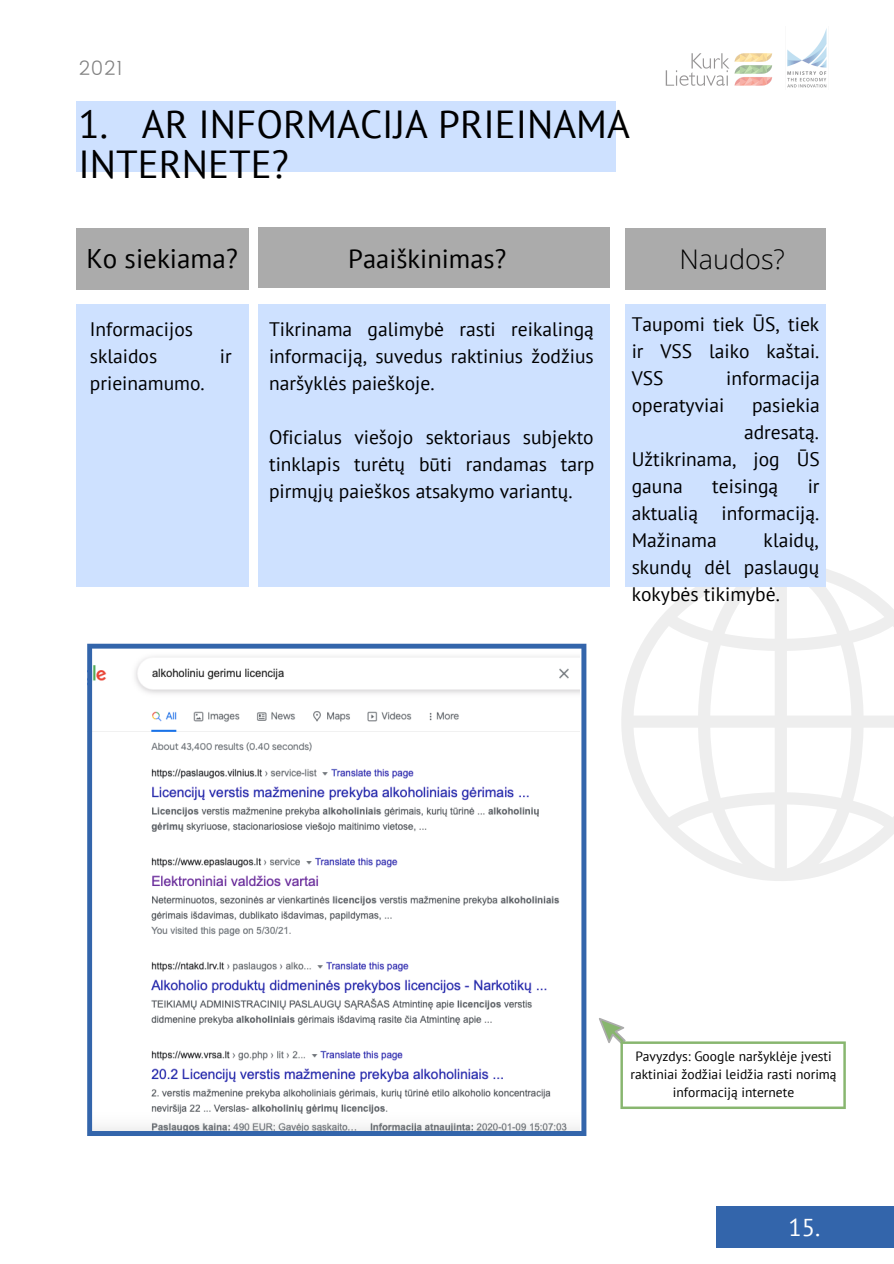
<style>
.page{position:relative;width:894px;height:1264px;background:#fff}
.page>*{position:absolute;margin:0;border:0;box-sizing:border-box;transform-origin:0 0}
.t1{font:39px/40.5px "PT Sans";color:#000}
.t2{font:27px "PT Sans";color:#000}
.t3{font:300 27px "Open Sans";color:#000}
.t4{font:26.4px "PT Sans";color:#000}
.t5{font:24.3px "PT Sans";color:#fff}
.t6{font:300 19.8px "Poppins";color:#000}
.t7{font:19.5px/27px "PT Sans";color:#000;text-align:justify}
.t8{font:13.5px/18px "PT Sans";color:#000;text-align:center}
</style>
<div class="page">
<div style="left:76px;top:101px;width:539px;height:71px;background:#cee1ff"></div>
<svg style="left:621px;top:556px;width:272px;height:325px"></svg>
<div style="left:76px;top:227px;width:172px;height:62px;background:#ababab"></div>
<div style="left:258px;top:227px;width:351px;height:61px;background:#ababab"></div>
<div style="left:625px;top:227px;width:200px;height:62px;background:#ababab"></div>
<div style="left:76px;top:304px;width:172px;height:283px;background:#cee1ff"></div>
<div style="left:258px;top:304px;width:351px;height:283px;background:#cee1ff"></div>
<svg style="left:599px;top:1018px;width:246px;height:90px"></svg>
<div style="left:625px;top:304px;width:200px;height:283px;background:#cee1ff"></div>
<img style="left:665px;top:53px;width:107px;height:33px">
<img style="left:787px;top:28px;width:40px;height:60px">
<svg style="left:87px;top:643px;width:499px;height:492px"></svg>
<div style="left:716px;top:1206px;width:177px;height:41px;background:#3365ab"></div>
<p class="t6" style="left:78px;top:57px;width:45px">2021</p>
<h1 class="t1" style="left:78px;top:103px;width:552px">1. AR INFORMACIJA PRIEINAMA<br>INTERNETE?</h1>
<h2 class="t2" style="left:86px;top:241px;width:153px">Ko siekiama?</h2>
<h3 class="t4" style="left:348px;top:241px;width:159px">Paaiškinimas?</h3>
<h2 class="t3" style="left:679px;top:240px;width:107px">Naudos?</h2>
<p class="t7" style="left:90px;top:315px;width:105px">Informacijos sklaidos</p>
<p class="t7" style="left:90px;top:369px;width:116px">prieinamumo.</p>
<p class="t7" style="left:220px;top:342px;width:13px">ir</p>
<p class="t7" style="left:269px;top:315px;width:326px">Tikrinama galimybė rasti reikalingą informaciją, suvedus raktinius žodžius naršyklės paieškoje.</p>
<p class="t7" style="left:269px;top:423px;width:327px">Oficialus viešojo sektoriaus subjekto tinklapis turėtų būti randamas tarp pirmųjų paieškos atsakymo variantų.</p>
<p class="t7" style="left:631px;top:310px;width:189px">Taupomi tiek ŪS, tiek ir VSS laiko kaštai.<br>VSS</p>
<p class="t7" style="left:726px;top:364px;width:95px">informacija</p>
<p class="t7" style="left:631px;top:391px;width:94px">operatyviai</p>
<p class="t7" style="left:751px;top:391px;width:69px">pasiekia</p>
<p class="t7" style="left:743px;top:418px;width:77px">adresatą.</p>
<p class="t7" style="left:631px;top:445px;width:190px">Užtikrinama, jog ŪS</p>
<p class="t7" style="left:631px;top:472px;width:53px">gauna</p>
<p class="t7" style="left:712px;top:472px;width:68px">teisingą</p>
<p class="t7" style="left:631px;top:472px;width:189px;text-indent:176px">ir aktualią informaciją.<br>Mažinama</p>
<p class="t7" style="left:631px;top:526px;width:189px;text-indent:132px">klaidų, skundų dėl paslaugų kokybės tikimybė.</p>
<p class="t8" style="left:630px;top:1047px;width:208px">Pavyzdys: Google naršyklėje įvesti raktiniai žodžiai leidžia rasti norimą informaciją internete</p>
<p class="t5" style="left:784px;top:1209px;width:38px">135..</p>
</div>
